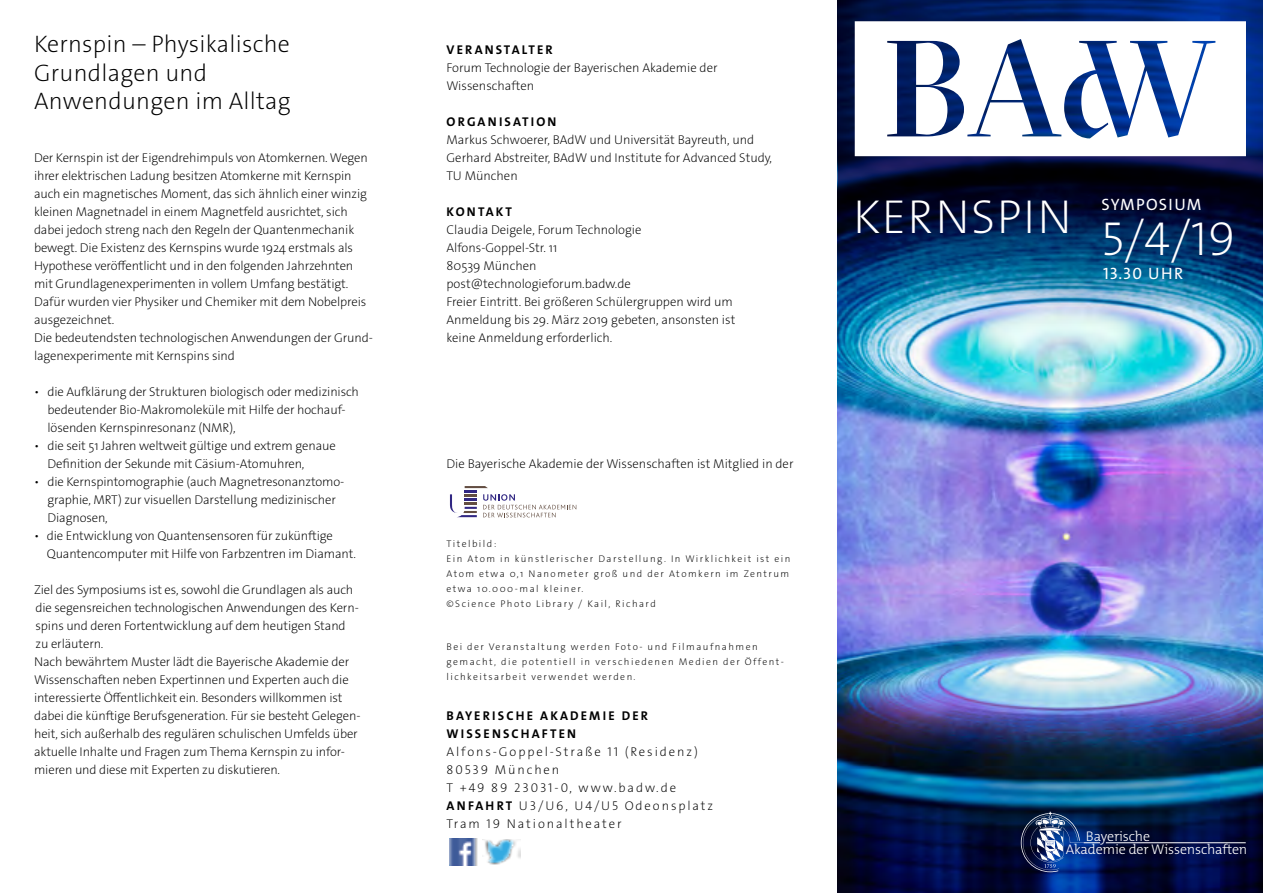
<style>
.page{position:relative;width:1263px;height:893px;background:#fff}
.page>*{position:absolute;margin:0;border:0;box-sizing:border-box;transform-origin:0 0}
.t1{font:200 48px "The Sans Os F";letter-spacing:.03em;color:#fff}
.t2{font:200 24px/28.8px "The Sans Os F";letter-spacing:.01em;color:#000}
.t3{font:16.5px "The Sans Os F";letter-spacing:.07em;color:#fff}
.t4{font:300 13.95px/13.2px "The Mix Os F";letter-spacing:-.01em;color:#fff}
.t5{font:200 12.75px/18px "The Sans Os F";letter-spacing:-.01em;color:#000}
.t6{font:200 12.75px/18px "The Sans Os F";letter-spacing:.15em;color:#000}
.t7{font:700 12.75px/18px "The Sans Os F";letter-spacing:.17em;color:#000}
.t8{font:200 9.75px/15px "The Sans Os F";letter-spacing:.15em;color:#000}
.s1{font-weight:700}
</style>
<div class="page">
<svg style="left:450px;top:486px;width:126px;height:31px"></svg>
<img style="left:449px;top:838px;width:29px;height:27px">
<img style="left:482px;top:839px;width:38px;height:25px">
<img style="left:838px;top:0;width:425px;height:893px">
<svg style="left:838px;top:135px;width:425px;height:189px;background:#1a426a"></svg>
<svg style="left:855px;top:21px;width:391px;height:135px"></svg>
<svg style="left:991px;top:53px;width:31px;height:47px"></svg>
<hr style="left:1106px;top:842px;width:140px;height:1px;background:#fff">
<svg style="left:1019px;top:824px;width:214px;height:56px;background:#041248"></svg>
<img style="left:1021px;top:812px;width:59px;height:60px">
<h2 class="t2" style="left:34px;top:29px;width:258px">Kernspin – Physikalische<br>Grundlagen und<br>Anwendungen im Alltag</h2>
<p class="t5" style="left:34px;top:149px;width:340px">Der Kernspin ist der Eigendrehimpuls von Atomkernen. Wegen ihrer elektrischen Ladung besitzen Atomkerne mit Kernspin auch ein magnetisches Moment, das sich ähnlich einer winzig kleinen Magnetnadel in einem Magnetfeld ausrichtet, sich dabei jedoch streng nach den Regeln der Quantenmechanik bewegt. Die Existenz des Kernspins wurde 1924 erstmals als Hypothese veröffentlicht und in den folgenden Jahrzehnten mit Grundlagenexperimenten in vollem Umfang bestätigt.<br>Dafür wurden vier Physiker und Chemiker mit dem Nobelpreis ausgezeichnet.<br>Die bedeutendsten technologischen Anwendungen der Grund&shy;lagenexperimente mit Kernspins sind</p>
<p class="t5" style="left:48px;top:383px;width:313px;text-indent:-14px">• die Aufklärung der Strukturen biologisch oder medizinisch bedeutender Bio-Makromoleküle mit Hilfe der hochauf&shy;lösenden Kernspinresonanz (NMR),</p>
<p class="t5" style="left:48px;top:437px;width:290px;text-indent:-14px">• die seit 51 Jahren weltweit gültige und extrem genaue<br>Definition der Sekunde mit Cäsium-Atomuhren,</p>
<p class="t5" style="left:48px;top:473px;width:298px;text-indent:-14px">• die Kernspintomographie (auch Magnetresonanztomo&shy;graphie, MRT) zur visuellen Darstellung medizinischer<br>Diagnosen,</p>
<p class="t5" style="left:47px;top:527px;width:311px;text-indent:-13px">• die Entwicklung von Quantensensoren für zukünftige<br>Quantencomputer mit Hilfe von Farbzentren im Diamant.</p>
<p class="t5" style="left:34px;top:581px;width:328px">Ziel des Symposiums ist es, sowohl die Grundlagen als auch die segensreichen technologischen Anwendungen des Kern&shy;spins und deren Fortentwicklung auf dem heutigen Stand<br>zu erläutern.<br>Nach bewährtem Muster lädt die Bayerische Akademie der Wissenschaften neben Expertinnen und Experten auch die interessierte Öffentlichkeit ein. Besonders willkommen ist dabei die künftige Berufsgeneration. Für sie besteht Gelegen&shy;heit, sich außerhalb des regulären schulischen Umfelds über aktuelle Inhalte und Fragen zum Thema Kernspin zu infor&shy;mieren und diese mit Experten zu diskutieren.</p>
<p class="t7" style="left:447px;top:41px;width:108px">VERANSTALTER</p>
<p class="t5" style="left:446px;top:59px;width:273px">Forum Technologie der Bayerischen Akademie der<br>Wissenschaften</p>
<p class="t7" style="left:447px;top:113px;width:111px">ORGANISATION</p>
<p class="t5" style="left:446px;top:131px;width:327px">Markus Schwoerer, BAdW und Universität Bayreuth, und<br>Gerhard Abstreiter, BAdW und Institute for Advanced Study,<br>TU München</p>
<p class="t7" style="left:447px;top:203px;width:67px">KONTAKT</p>
<p class="t5" style="left:446px;top:221px;width:290px">Claudia Deigele, Forum Technologie Alfons-Goppel-Str. 11<br>80539 München<br>post@technologieforum.badw.de<br>Freier Eintritt. Bei größeren Schülergruppen wird um Anmeldung bis 29. März 2019 gebeten, ansonsten ist keine Anmeldung erforderlich.</p>
<p class="t5" style="left:446px;top:455px;width:348px">Die Bayerische Akademie der Wissenschaften ist Mitglied in der</p>
<p class="t8" style="left:446px;top:537px;width:345px">Titelbild:<br>Ein Atom in künstlerischer Darstellung. In Wirklichkeit ist ein Atom etwa 0,1 Nanometer groß und der Atomkern im Zentrum etwa 10.000-mal kleiner.<br>©Science Photo Library / Kail, Richard</p>
<p class="t8" style="left:446px;top:639px;width:339px">Bei der Veranstaltung werden Foto- und Filmaufnahmen gemacht, die potentiell in verschiedenen Medien der Öffent&shy;lichkeitsarbeit verwendet werden.</p>
<p class="t7" style="left:447px;top:707px;width:203px">BAYERISCHE AKADEMIE DER<br>WISSENSCHAFTEN</p>
<p class="t6" style="left:446px;top:743px;width:268px">Alfons-Goppel-Straße 11 (Residenz)<br>80539 München<br>T +49 89 23031-0, www.badw.de<br><span class="s1">ANFAHRT</span> U3/U6, U4/U5 Odeonsplatz<br>Tram 19 Nationaltheater</p>
<h1 class="t1" style="left:853px;top:186px;width:220px">KERNSPIN</h1>
<p class="t3" style="left:1101px;top:194px;width:102px">SYMPOSIUM</p>
<h1 class="t1" style="left:1101px;top:208px;width:136px">5/4/19</h1>
<p class="t3" style="left:1103px;top:263px;width:82px">13.30 UHR</p>
<p class="t4" style="left:1066px;top:830px;width:183px;text-indent:20px">Bayerische<br>Akademie der Wissenschaften</p>
</div>
